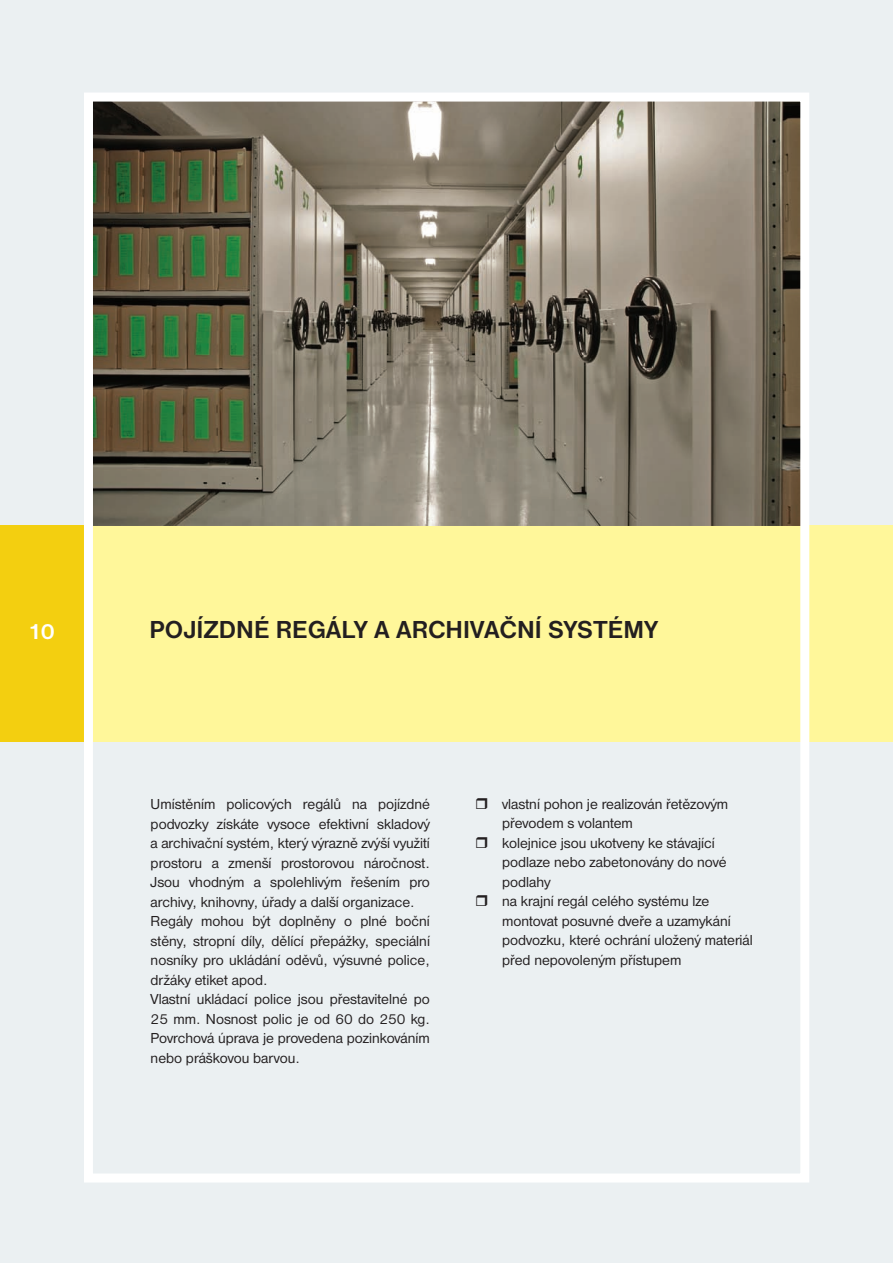
<style>
.page{position:relative;width:893px;height:1263px;background:#fff}
.page>*{position:absolute;margin:0;border:0;box-sizing:border-box;transform-origin:0 0}
.t1{font:700 25.5px "Nimbus Sans DOT";color:#231f20}
.t2{font:700 22.5px "Nimbus Sans DOT";color:#fff}
.t3{font:15px/19.5px "Nimbus Sans DOT";color:#231f20}
</style>
<div class="page">
<div style="left:0;top:0;width:892px;height:1262px;background:#ebf0f2"></div>
<div style="left:0;top:525px;width:84px;height:217px;background:#f3cf10"></div>
<div style="left:84px;top:525px;width:808px;height:217px;background:#fff79a"></div>
<img style="left:94px;top:102px;width:705px;height:423px">
<div style="left:84px;top:92px;width:725px;height:1090px;border:9px solid #fff"></div>
<h2 class="t2" style="left:28px;top:618px;width:28px">10</h2>
<h1 class="t1" style="left:149px;top:615px;width:510px">POJÍZDNÉ REGÁLY A ARCHIVAČNÍ SYSTÉMY</h1>
<p class="t3" style="left:151px;top:794px;width:281px">Umístěním policových regálů na pojízdné podvozky získáte vysoce efektivní skladový a archivační systém, který výrazně zvýší využití prostoru a zmenší prostorovou náročnost.<br>Jsou vhodným a spolehlivým řešením pro archivy, knihovny, úřady a další organizace.<br>Regály mohou být doplněny o plné boční stěny, stropní díly, dělící přepážky, speciální nosníky pro ukládání oděvů, výsuvné police, držáky etiket apod.<br>Vlastní ukládací police jsou přestavitelné po 25 mm. Nosnost polic je od 60 do 250 kg.<br>Povrchová úprava je provedena pozinkováním nebo práškovou barvou.</p>
<p class="t3" style="left:502px;top:794px;width:252px">vlastní pohon je realizován řetězovým převodem s volantem<br>kolejnice jsou ukotveny ke stávající podlaze nebo zabetonovány do nové podlahy<br>na krajní regál celého systému lze montovat posuvné dveře a uzamykání podvozku, které ochrání uložený materiál před nepovoleným přístupem</p>
</div>
